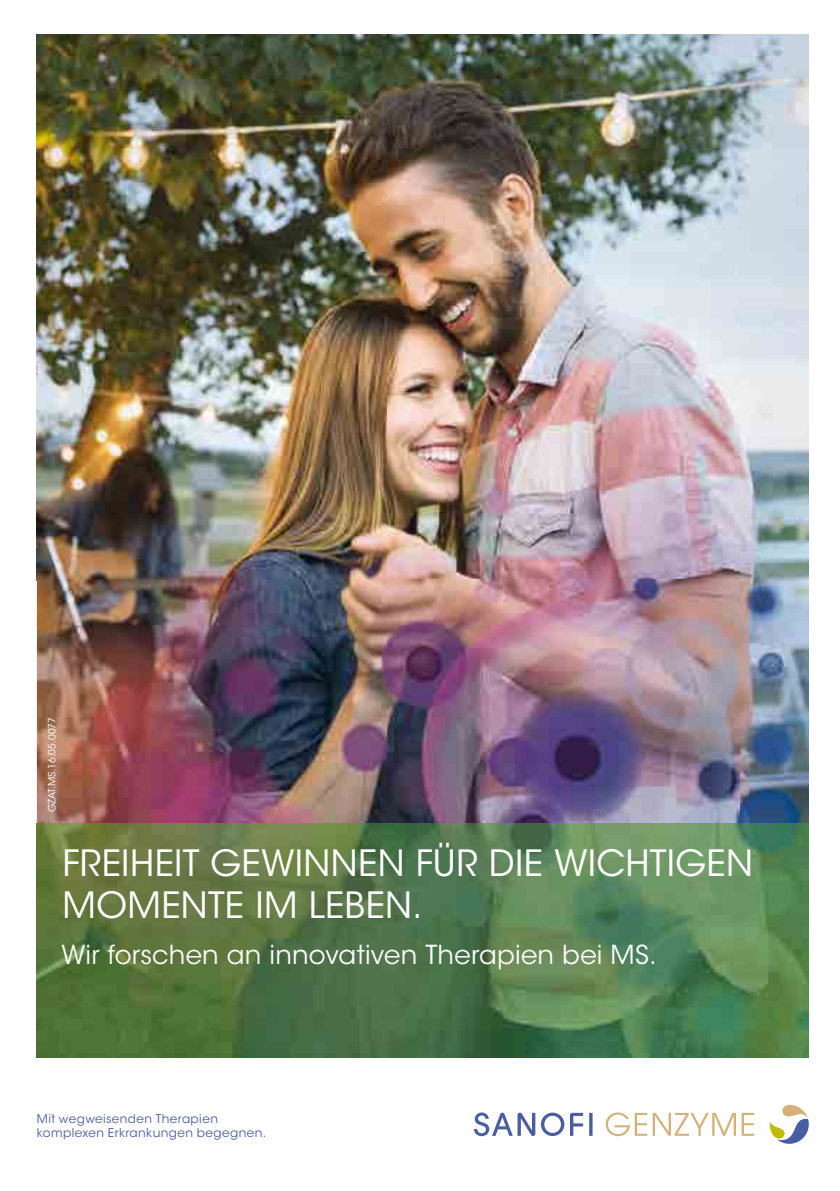
<style>
.page{position:relative;width:840px;height:1191px;background:#fff}
.page>*{position:absolute;margin:0;border:0;box-sizing:border-box;transform-origin:0 0}
.t1{font:36px/42.6px "ITC Avant Garde Std";letter-spacing:.005em;color:#fff}
.t2{font:26px "ITC Avant Garde Std";letter-spacing:.01em;color:#fff}
.t3{font:12px/14.4px "ITC Avant Garde Std";letter-spacing:.035em;color:#495da3}
.t4{font:10px "ITC Avant Garde Std";color:#fff}
</style>
<div class="page">
<svg style="left:474px;top:1112px;width:118px;height:24px"></svg>
<svg style="left:605px;top:1112px;width:148px;height:24px"></svg>
<svg style="left:769px;top:1104px;width:39px;height:39px"></svg>
<img style="left:37px;top:34px;width:701px;height:545px">
<img style="left:738px;top:34px;width:70px;height:790px">
<img style="left:37px;top:579px;width:350px;height:245px">
<img style="left:387px;top:579px;width:351px;height:245px">
<img style="left:107px;top:1057px;width:701px;height:1px">
<img style="left:37px;top:824px;width:771px;height:233px">
<p class="t4" style="left:46px;top:812px;width:97px;rotate:-90deg">GZAT.MS.16.05.0077</p>
<h1 class="t1" style="left:62px;top:842px;width:691px">FREIHEIT GEWINNEN FÜR DIE WICHTIGEN<br>MOMENTE IM LEBEN.</h1>
<h2 class="t2" style="left:61px;top:938px;width:596px">Wir forschen an innovativen Therapien bei MS.</h2>
<p class="t3" style="left:37px;top:1111px;width:231px">Mit wegweisenden Therapien komplexen Erkrankungen begegnen.</p>
</div>
